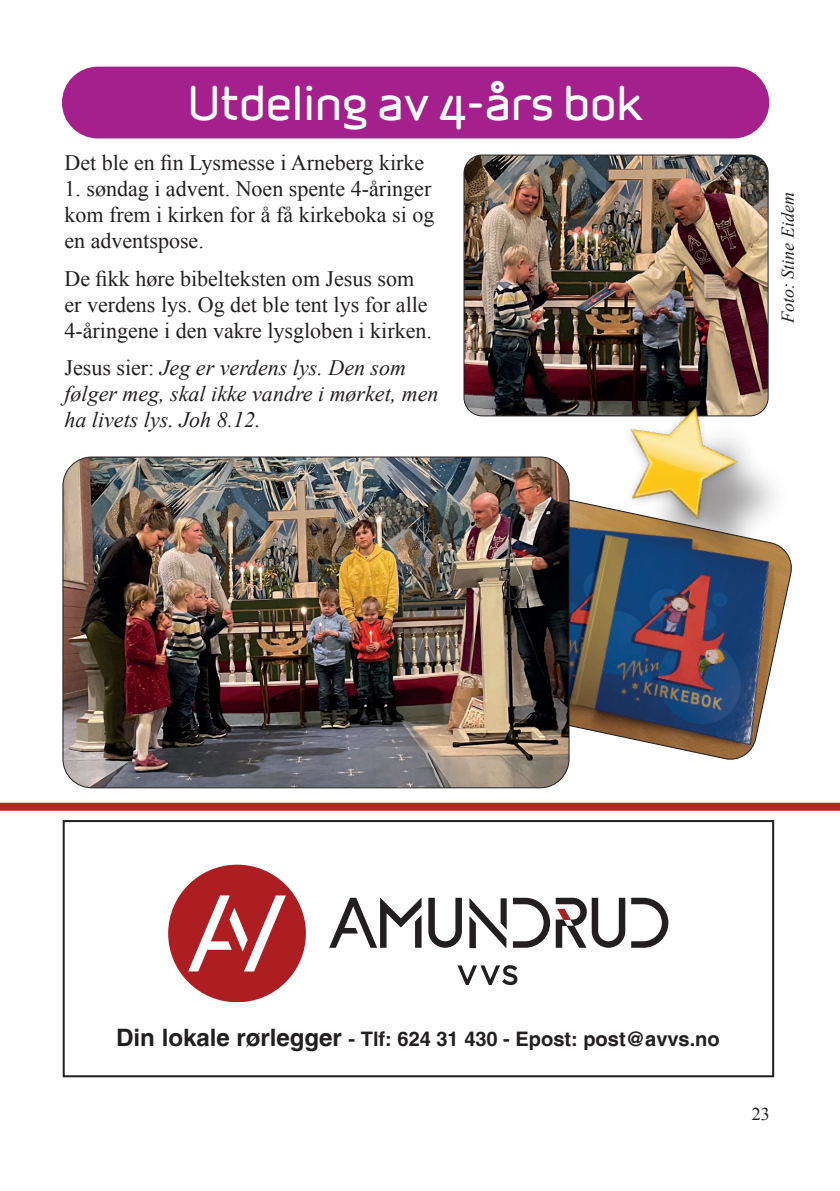
<style>
.page{position:relative;width:840px;height:1191px;background:#fff}
.page>*{position:absolute;margin:0;border:0;box-sizing:border-box;transform-origin:0 0}
.t1{font:44px "Infinity ST Bold";color:#fff}
.t2{font:22px/26px "Times New Roman";color:#231f20}
.t3{font:italic 22px/26px "Times New Roman";color:#231f20}
.t4{font:700 20px "Helvetica";color:#231f20}
.t5{font:italic 18px "Times New Roman";color:#231f20}
.t6{font:18px "Times New Roman";color:#231f20}
.s1{font-style:normal}
.s2{font-size:24px}
</style>
<div class="page">
<div style="left:0;top:802px;width:839px;height:8px;background:#b9241b"></div>
<div style="left:63px;top:820px;width:710px;height:257px;border:2px solid #231f20"></div>
<svg style="left:457px;top:965px;width:61px;height:21px"></svg>
<svg style="left:469px;top:898px;width:37px;height:50px"></svg>
<svg style="left:428px;top:897px;width:33px;height:50px"></svg>
<svg style="left:512px;top:897px;width:156px;height:50px"></svg>
<svg style="left:329px;top:897px;width:92px;height:50px"></svg>
<div style="left:168px;top:864px;width:138px;height:138px;background:#ac1e21;border-radius:50%"></div>
<svg style="left:188px;top:895px;width:98px;height:76px"></svg>
<div style="left:62px;top:67px;width:706px;height:71px;background:#a4208c;border-radius:36px"></div>
<img style="left:465px;top:156px;width:302px;height:260px">
<div style="left:463px;top:154px;width:305px;height:262px;border:1px solid #231f20;border-radius:18px"></div>
<img style="left:569px;top:579px;width:222px;height:184px">
<img style="left:64px;top:458px;width:504px;height:330px">
<img style="left:568px;top:362px;width:224px;height:217px">
<h1 class="t1" style="left:188px;top:70px;width:455px">Utdeling av 4-års bok</h1>
<p class="t2" style="left:64px;top:150px;width:361px">Det ble en fin Lysmesse i Arneberg kirke</p>
<p class="t2" style="left:64px;top:176px;width:371px">1. søndag i advent. Noen spente 4-åringer kom frem i kirken for å få kirkeboka si og en adventspose.</p>
<p class="t2" style="left:64px;top:265px;width:369px">De fikk høre bibelteksten om Jesus som er verdens lys. Og det ble tent lys for alle<br>4-åringene i den vakre lysgloben i kirken.</p>
<p class="t3" style="left:64px;top:354px;width:375px"><span class="s1">Jesus sier:</span> Jeg er verdens lys. Den som følger meg, skal ikke vandre i mørket, men ha livets lys. Joh 8.12.</p>
<p class="t5" style="left:775px;top:323px;width:132px;rotate:-90deg">Foto: Stine Eidem</p>
<p class="t4" style="left:116px;top:1026px;width:604px"><span class="s2">Din lokale rørlegger</span> - Tlf: 624 31 430 - Epost: post@avvs.no</p>
<p class="t6" style="left:751px;top:1102px;width:19px">23</p>
</div>
